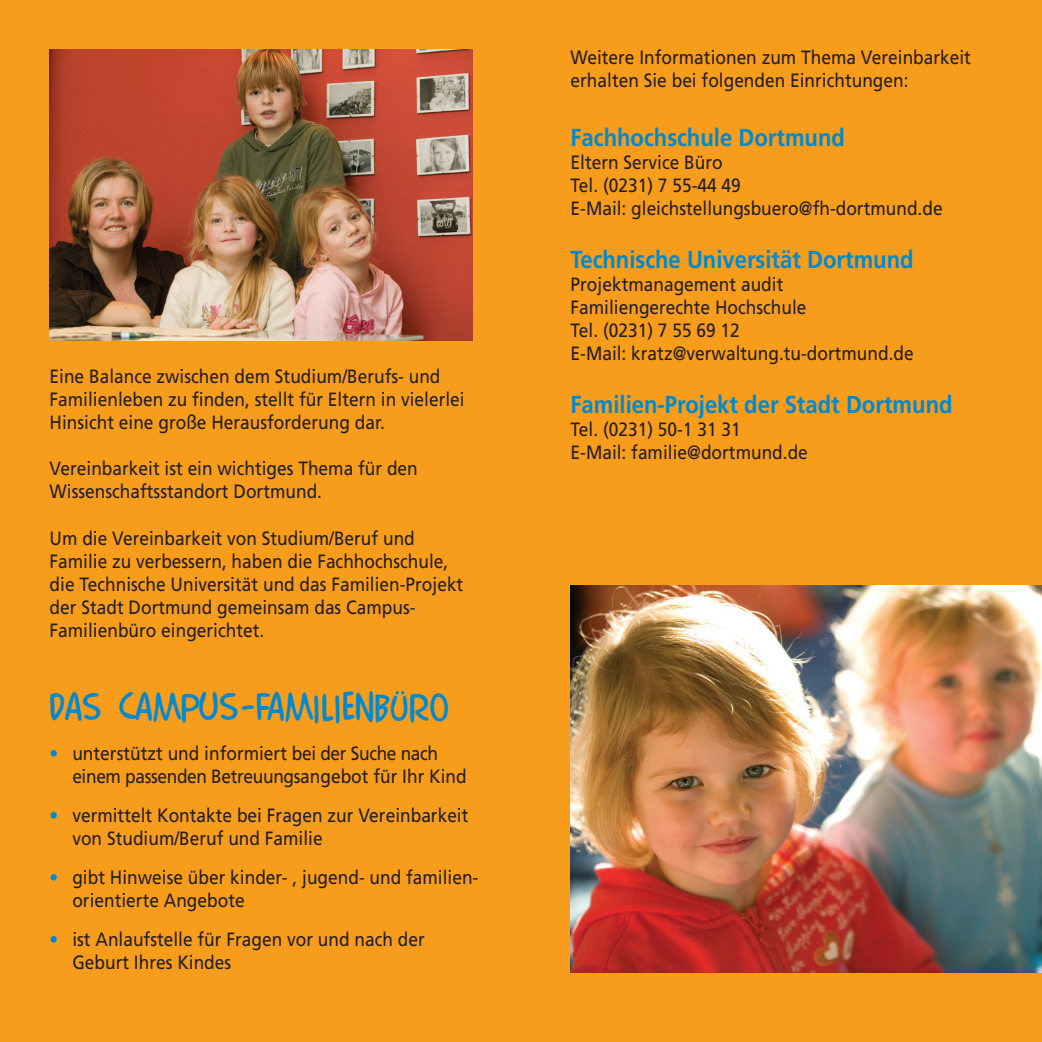
<style>
.page{position:relative;width:1042px;height:1042px;background:#f89c1c}
.page>*{position:absolute;margin:0;border:0;box-sizing:border-box;transform-origin:0 0}
.t1{font:35px "Comics Car Toon";color:#0089cf}
.t2{font:700 24.5px "Frutiger LT";color:#0089cf;scale:.9 1}
.t3{font:19.25px/23.1px "Frutiger LT";color:#231f20;scale:.9 1}
.s1{color:#0089cf}
</style>
<div class="page">
<img style="left:50px;top:50px;width:423px;height:291px">
<img style="left:570px;top:585px;width:472px;height:388px">
<p class="t3" style="left:50px;top:365px;width:463px">Eine Balance zwischen dem Studium/Berufs- und<br>Familienleben zu finden, stellt für Eltern in vielerlei<br>Hinsicht eine große Herausforderung dar.</p>
<p class="t3" style="left:50px;top:457px;width:411px">Vereinbarkeit ist ein wichtiges Thema für den<br>Wissenschaftsstandort Dortmund.</p>
<p class="t3" style="left:50px;top:526px;width:461px">Um die Vereinbarkeit von Studium/Beruf und Familie zu verbessern, haben die Fachhochschule, die Technische Universität und das Familien-Projekt der Stadt Dortmund gemeinsam das Campus-Familienbüro eingerichtet.</p>
<h1 class="t1" style="left:50px;top:686px;width:400px">DAS CAMPUS-FAMILIENBÜRO</h1>
<p class="t3" style="left:72px;top:742px;width:440px;text-indent:-23px"><span class="s1">•</span> unterstützt und informiert bei der Suche nach einem passenden Betreuungsangebot für Ihr Kind</p>
<p class="t3" style="left:72px;top:804px;width:442px;text-indent:-23px"><span class="s1">•</span> vermittelt Kontakte bei Fragen zur Vereinbarkeit von Studium/Beruf und Familie</p>
<p class="t3" style="left:72px;top:865px;width:453px;text-indent:-23px"><span class="s1">•</span> gibt Hinweise über kinder- , jugend- und familien&shy;orientierte Angebote</p>
<p class="t3" style="left:72px;top:927px;width:393px;text-indent:-23px"><span class="s1">•</span> ist Anlaufstelle für Fragen vor und nach der<br>Geburt Ihres Kindes</p>
<p class="t3" style="left:570px;top:46px;width:446px">Weitere Informationen zum Thema Vereinbarkeit erhalten Sie bei folgenden Einrichtungen:</p>
<p class="t2" style="left:570px;top:123px;width:306px">Fachhochschule Dortmund</p>
<p class="t3" style="left:570px;top:151px;width:415px">Eltern Service Büro<br>Tel. (0231) 7 55-44 49<br>E-Mail: gleichstellungsbuero@fh-dortmund.de</p>
<p class="t2" style="left:570px;top:245px;width:383px">Technische Universität Dortmund</p>
<p class="t3" style="left:570px;top:273px;width:383px">Projektmanagement audit<br>Familiengerechte Hochschule<br>Tel. (0231) 7 55 69 12<br>E-Mail: kratz@verwaltung.tu-dortmund.de</p>
<p class="t2" style="left:570px;top:390px;width:426px">Familien-Projekt der Stadt Dortmund</p>
<p class="t3" style="left:570px;top:418px;width:265px">Tel. (0231) 50-1 31 31<br>E-Mail: familie@dortmund.de</p>
</div>
